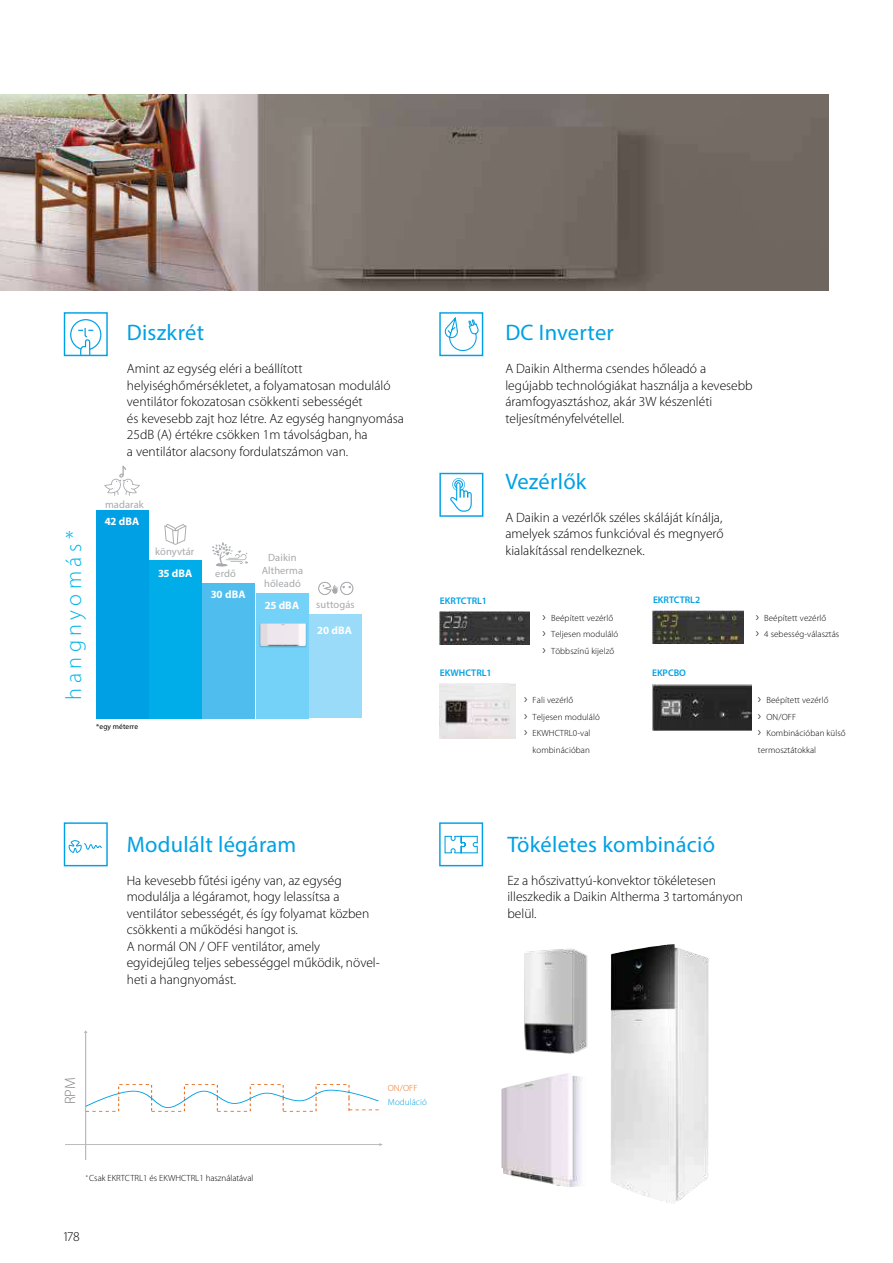
<style>
.page{position:relative;width:893px;height:1263px;background:#fff}
.page>*{position:absolute;margin:0;border:0;box-sizing:border-box;transform-origin:0 0}
.t1{font:22.5px "Myriad Pro";letter-spacing:.01em;color:#00a1e4}
.t2{font:300 22.2px "Myriad Pro";letter-spacing:.2em;color:#00b5ea}
.t3{font:300 15px "Myriad Pro";color:#808284}
.t4{font:300 13.5px/16.5px "Myriad Pro";color:#000}
.t5{font:700 10.95px "Myriad Pro";letter-spacing:.01em;color:#fff}
.t6{font:10.5px/13.5px "Myriad Pro";letter-spacing:.01em;color:#a7a9ac;text-align:center}
.t7{font:600 9.6px "Myriad Pro";color:#00a1e4}
.t8{font:300 9px/16.5px "Myriad Pro";letter-spacing:.01em;color:#000}
.t9{font:300 9px "Myriad Pro";letter-spacing:.01em;color:#00a1e4}
.t10{font:300 9px "Myriad Pro";color:#e96e1f}
.t11{font:7.5px "Myriad Pro";letter-spacing:.01em;color:#000}
.s1{font-size:13.5px}
</style>
<div class="page">
<img style="left:652px;top:684px;width:99px;height:46px">
<img style="left:652px;top:610px;width:91px;height:34px">
<svg style="left:71px;top:320px;width:30px;height:30px"></svg>
<div style="left:70px;top:319px;width:31px;height:31px;border:1px solid #00a1e4;border-radius:50%"></div>
<svg style="left:77px;top:327px;width:17px;height:27px"></svg>
<div style="left:64px;top:312px;width:44px;height:44px;border:1px solid #00a1e4"></div>
<div style="left:64px;top:822px;width:44px;height:44px;border:1px solid #00a1e4"></div>
<svg style="left:68px;top:840px;width:34px;height:13px"></svg>
<div style="left:439px;top:312px;width:44px;height:44px;border:1px solid #00a1e4"></div>
<svg style="left:445px;top:317px;width:34px;height:35px"></svg>
<div style="left:439px;top:473px;width:44px;height:44px;border:1px solid #00a1e4"></div>
<svg style="left:450px;top:478px;width:22px;height:34px"></svg>
<img style="left:0;top:94px;width:828px;height:196px">
<img style="left:610px;top:944px;width:99px;height:260px">
<img style="left:524px;top:948px;width:64px;height:106px">
<hr style="left:65px;top:1144px;width:317px;height:1px;background:#b2b4b5">
<hr style="left:85px;top:1033px;width:1px;height:127px;background:#b2b4b5">
<div style="left:119px;top:1084px;width:33px;height:14px;border:1px dashed #e96e1f"></div>
<div style="left:184px;top:1084px;width:34px;height:14px;border:1px dashed #e96e1f"></div>
<div style="left:250px;top:1084px;width:33px;height:14px;border:1px dashed #e96e1f"></div>
<div style="left:316px;top:1084px;width:33px;height:14px;border:1px dashed #e96e1f"></div>
<svg style="left:85px;top:1089px;width:294px;height:22px"></svg>
<img style="left:440px;top:683px;width:75px;height:55px">
<img style="left:439px;top:611px;width:91px;height:34px">
<img style="left:501px;top:1073px;width:80px;height:114px">
<div style="left:96px;top:510px;width:52px;height:208px;background:#00a1e4"></div>
<div style="left:149px;top:560px;width:53px;height:158px;background:#00ade8"></div>
<div style="left:203px;top:583px;width:52px;height:135px;background:#4fbded"></div>
<svg style="left:104px;top:465px;width:36px;height:31px"></svg>
<svg style="left:164px;top:524px;width:22px;height:21px"></svg>
<div style="left:310px;top:614px;width:52px;height:104px;background:#99dbf9"></div>
<div style="left:256px;top:593px;width:53px;height:125px;background:#74d1f7"></div>
<svg style="left:318px;top:582px;width:35px;height:13px"></svg>
<svg style="left:212px;top:542px;width:36px;height:24px"></svg>
<div style="left:259px;top:623px;width:48px;height:25px;background:#000;opacity:.22"></div>
<img style="left:260px;top:623px;width:46px;height:23px">
<div style="left:439px;top:822px;width:44px;height:44px;border:1px solid #00a1e4"></div>
<svg style="left:444px;top:835px;width:34px;height:19px"></svg>
<h1 class="t1" style="left:127px;top:321px;width:79px">Diszkrét</h1>
<p class="t4" style="left:127px;top:361px;width:279px">Amint az egység eléri a beállított helyiséghőmérsékletet, a folyamatosan moduláló ventilátor fokozatosan csökkenti sebességét<br>és kevesebb zajt hoz létre. Az egység hangnyomása 25dB (A) értékre csökken 1m távolságban, ha<br>a ventilátor alacsony fordulatszámon van.</p>
<h2 class="t2" style="left:63px;top:699px;width:170px;rotate:-90deg">hangnyomás*</h2>
<p class="t6" style="left:105px;top:498px;width:40px">madarak</p>
<p class="t5" style="left:105px;top:517px;width:36px">42 dBA</p>
<p class="t11" style="left:96px;top:722px;width:43px">*egy méterre</p>
<p class="t6" style="left:155px;top:545px;width:41px">könyvtár</p>
<p class="t5" style="left:158px;top:569px;width:36px">35 dBA</p>
<p class="t6" style="left:215px;top:567px;width:22px">erdő</p>
<p class="t5" style="left:211px;top:590px;width:36px">30 dBA</p>
<p class="t6" style="left:262px;top:551px;width:43px">Daikin<br>Altherma hőleadó</p>
<p class="t5" style="left:265px;top:601px;width:36px">25 dBA</p>
<p class="t6" style="left:316px;top:598px;width:40px">suttogás</p>
<p class="t5" style="left:318px;top:626px;width:36px">20 dBA</p>
<h1 class="t1" style="left:127px;top:833px;width:171px">Modulált légáram</h1>
<p class="t4" style="left:127px;top:872px;width:254px">Ha kevesebb fűtési igény van, az egység modulálja a légáramot, hogy lelassítsa a ventilátor sebességét, és így folyamat közben csökkenti a működési hangot is.<br>A normál ON / OFF ventilátor, amely egyidejűleg teljes sebességgel működik, növel&shy;heti a hangnyomást.</p>
<h1 class="t1" style="left:505px;top:321px;width:110px">DC Inverter</h1>
<p class="t4" style="left:505px;top:361px;width:249px">A Daikin Altherma csendes hőleadó a legújabb technológiákat használja a kevesebb áramfogyasztáshoz, akár 3W készenléti teljesítményfelvétellel.</p>
<h1 class="t1" style="left:505px;top:470px;width:83px">Vezérlők</h1>
<p class="t4" style="left:505px;top:509px;width:220px;text-align:justify">A Daikin a vezérlők széles skáláját kínálja, amelyek számos funkcióval és megnyerő kialakítással rendelkeznek.</p>
<p class="t7" style="left:440px;top:595px;width:49px">EKRTCTRL1</p>
<p class="t7" style="left:440px;top:668px;width:53px">EKWHCTRL1</p>
<p class="t8" style="left:543px;top:610px;width:77px"><span class="s1">›</span> Beépített vezérlő <span class="s1">›</span> Teljesen moduláló <span class="s1">›</span> Többszínű kijelző</p>
<p class="t8" style="left:524px;top:692px;width:77px"><span class="s1">›</span> Fali vezérlő<br><span class="s1">›</span> Teljesen moduláló <span class="s1">›</span> EKWHCTRL0-val</p>
<p class="t8" style="left:533px;top:742px;width:59px">kombinációban</p>
<p class="t7" style="left:653px;top:595px;width:49px">EKRTCTRL2</p>
<p class="t7" style="left:652px;top:668px;width:35px">EKPCBO</p>
<p class="t8" style="left:756px;top:610px;width:85px"><span class="s1">›</span> Beépített vezérlő<br><span class="s1">›</span> 4 sebesség-választás</p>
<p class="t8" style="left:758px;top:692px;width:89px"><span class="s1">›</span> Beépített vezérlő<br><span class="s1">›</span> ON/OFF<br><span class="s1">›</span> Kombinációban külső termosztátokkal</p>
<h1 class="t1" style="left:507px;top:833px;width:209px">Tökéletes kombináció</h1>
<p class="t4" style="left:507px;top:872px;width:237px">Ez a hőszivattyú-konvektor tökéletesen illeszkedik a Daikin Altherma 3 tartományon belül.</p>
<p class="t3" style="left:63px;top:1104px;width:28px;rotate:-90deg">RPM</p>
<p class="t8" style="left:86px;top:1170px;width:169px"><sup>*</sup> Csak EKRTCTRL1 és EKWHCTRL1 használatával</p>
<p class="t4" style="left:64px;top:1229px;width:17px">178</p>
<p class="t10" style="left:388px;top:1083px;width:31px">ON/OFF</p>
<p class="t9" style="left:388px;top:1097px;width:40px">Moduláció</p>
</div>
